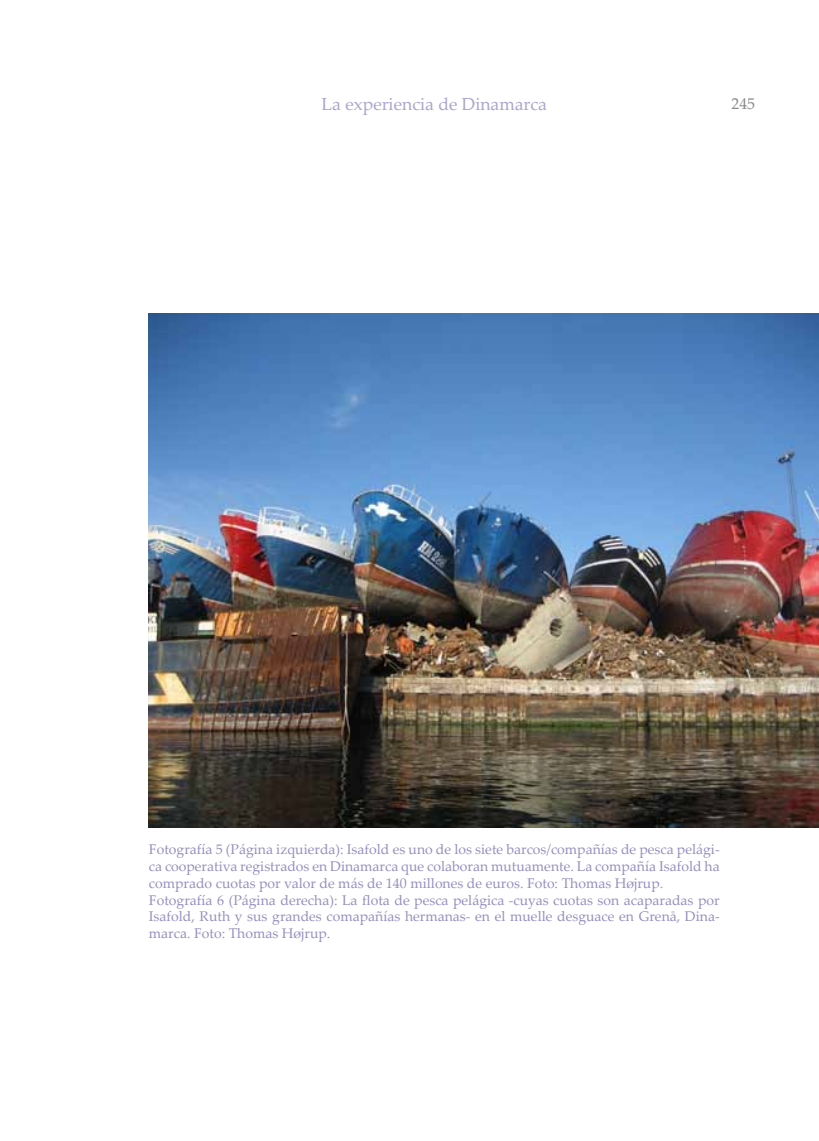
<style>
.page{position:relative;width:819px;height:1141px;background:#fff}
.page>*{position:absolute;margin:0;border:0;box-sizing:border-box;transform-origin:0 0}
.t1{font:17.5px "Palatino Linotype";color:#aba5ce}
.t2{font:15.75px "Palatino Linotype";color:#87888a}
.t3{font:14px/16.8px "Palatino Linotype";color:#968fc0}
</style>
<div class="page">
<img style="left:149px;top:314px;width:670px;height:513px">
<p class="t1" style="left:321px;top:92px;width:227px">La experiencia de Dinamarca</p>
<p class="t2" style="left:731px;top:93px;width:25px">245</p>
<p class="t3" style="left:149px;top:841px;width:572px">Fotografía 5 (Página izquierda): Isafold es uno de los siete barcos/compañías de pesca pelági&shy;ca cooperativa registrados en Dinamarca que colaboran mutuamente. La compañía Isafold ha comprado cuotas por valor de más de 140 millones de euros. Foto: Thomas Højrup.<br>Fotografía 6 (Página derecha): La flota de pesca pelágica -cuyas cuotas son acaparadas por Isafold, Ruth y sus grandes comapañías hermanas- en el muelle desguace en Grenå, Dina&shy;marca. Foto: Thomas Højrup.</p>
</div>
